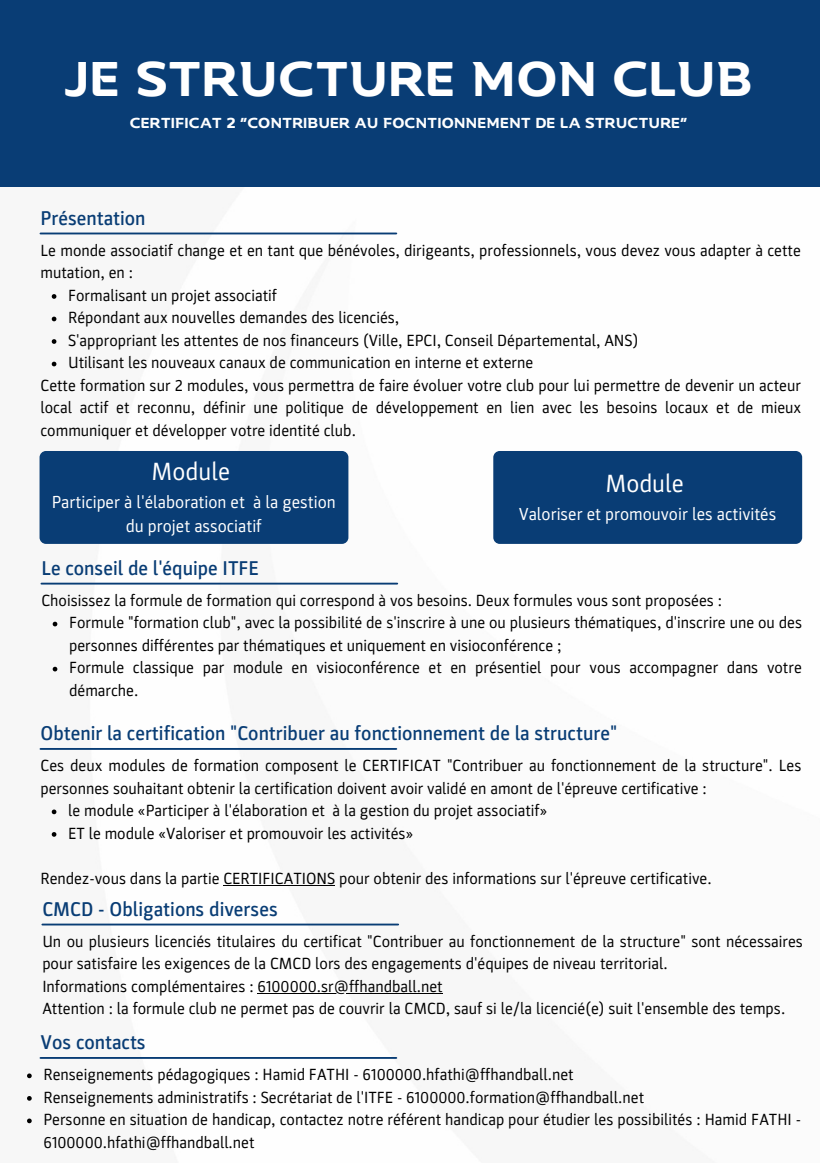
<style>
.page{position:relative;width:820px;height:1163px;background:#fff}
.page>*{position:absolute;margin:0;border:0;box-sizing:border-box;transform-origin:0 0}
.t1{font:46.25px "FF Hand";color:#fff}
.t2{font:25px "Parka";color:#fff}
.t3{font:500 20px "Parka";color:#093d75}
.t4{font:17.5px/24.4px "Parka";color:#fff;text-align:center}
.t5{font:16.25px/22.5px "Parka";color:#000}
.t6{font:13.75px "FF Hand";color:#fff}
</style>
<div class="page">
<div style="left:0;top:0;width:819px;height:187px;background:#093d75"></div>
<hr style="left:40px;top:232px;width:356px;height:2px;background:#093d75">
<hr style="left:40px;top:1057px;width:356px;height:1px;background:#093d75">
<hr style="left:40px;top:748px;width:356px;height:2px;background:#093d75">
<hr style="left:41px;top:582px;width:356px;height:2px;background:#093d75">
<svg style="left:27px;top:1073px;width:5px;height:5px"></svg>
<svg style="left:27px;top:1096px;width:5px;height:4px"></svg>
<svg style="left:27px;top:1118px;width:5px;height:5px"></svg>
<svg style="left:52px;top:809px;width:4px;height:5px"></svg>
<svg style="left:52px;top:832px;width:4px;height:4px"></svg>
<hr style="left:223px;top:884px;width:112px;height:1px;background:#000">
<div style="left:40px;top:451px;width:308px;height:93px;background:#093d75;border-radius:6px"></div>
<div style="left:493px;top:451px;width:309px;height:93px;background:#093d75;border-radius:6px"></div>
<hr style="left:42px;top:923px;width:356px;height:2px;background:#093d75">
<hr style="left:257px;top:992px;width:185px;height:1px;background:#000">
<svg style="left:52px;top:294px;width:4px;height:5px"></svg>
<svg style="left:52px;top:317px;width:4px;height:4px"></svg>
<svg style="left:52px;top:339px;width:4px;height:5px"></svg>
<svg style="left:52px;top:362px;width:4px;height:4px"></svg>
<svg style="left:53px;top:621px;width:4px;height:5px"></svg>
<svg style="left:53px;top:666px;width:4px;height:5px"></svg>
<h1 class="t1" style="left:64px;top:59px;width:691px">JE STRUCTURE MON CLUB</h1>
<p class="t6" style="left:130px;top:117px;width:558px">CERTIFICAT 2 "CONTRIBUER AU FOCNTIONNEMENT DE LA STRUCTURE"</p>
<p class="t3" style="left:40px;top:206px;width:107px">Présentation</p>
<p class="t5" style="left:40px;top:239px;width:761px">Le monde associatif change et en tant que bénévoles, dirigeants, professionnels, vous devez vous adapter à cette mutation, en :</p>
<p class="t5" style="left:68px;top:284px;width:571px">Formalisant un projet associatif<br>Répondant aux nouvelles demandes des licenciés,<br>S'appropriant les attentes de nos financeurs (Ville, EPCI, Conseil Départemental, ANS)<br>Utilisant les nouveaux canaux de communication en interne et externe</p>
<p class="t5" style="left:40px;top:374px;width:762px;text-align:justify">Cette formation sur 2 modules, vous permettra de faire évoluer votre club pour lui permettre de devenir un acteur local actif et reconnu, définir une politique de développement en lien avec les besoins locaux et de mieux communiquer et développer votre identité club.</p>
<h2 class="t2" style="left:152px;top:457px;width:80px">Module</h2>
<p class="t4" style="left:52px;top:490px;width:285px">Participer à l'élaboration et à la gestion du projet associatif</p>
<p class="t3" style="left:41px;top:556px;width:219px">Le conseil de l'équipe ITFE</p>
<h2 class="t2" style="left:605px;top:469px;width:80px">Module</h2>
<p class="t4" style="left:518px;top:502px;width:259px">Valoriser et promouvoir les activités</p>
<p class="t5" style="left:41px;top:589px;width:682px">Choisissez la formule de formation qui correspond à vos besoins. Deux formules vous sont proposées :</p>
<p class="t5" style="left:69px;top:612px;width:734px">Formule "formation club", avec la possibilité de s'inscrire à une ou plusieurs thématiques, d'inscrire une ou des personnes différentes par thématiques et uniquement en visioconférence ;<br>Formule classique par module en visioconférence et en présentiel pour vous accompagner dans votre démarche.</p>
<p class="t3" style="left:40px;top:722px;width:578px">Obtenir la certification "Contribuer au fonctionnement de la structure"</p>
<p class="t5" style="left:40px;top:754px;width:762px">Ces deux modules de formation composent le CERTIFICAT "Contribuer au fonctionnement de la structure". Les personnes souhaitant obtenir la certification doivent avoir validé en amont de l'épreuve certificative :</p>
<p class="t5" style="left:68px;top:799px;width:480px">le module «Participer à l'élaboration et à la gestion du projet associatif»<br>ET le module «Valoriser et promouvoir les activités»</p>
<p class="t5" style="left:40px;top:867px;width:672px">Rendez-vous dans la partie CERTIFICATIONS pour obtenir des informations sur l'épreuve certificative.</p>
<p class="t3" style="left:42px;top:897px;width:237px">CMCD - Obligations diverses</p>
<p class="t5" style="left:42px;top:930px;width:762px">Un ou plusieurs licenciés titulaires du certificat "Contribuer au fonctionnement de la structure" sont nécessaires pour satisfaire les exigences de la CMCD lors des engagements d'équipes de niveau territorial.<br>Informations complémentaires : 6100000.sr@ffhandball.net<br>Attention : la formule club ne permet pas de couvrir la CMCD, sauf si le/la licencié(e) suit l'ensemble des temps.</p>
<p class="t3" style="left:40px;top:1030px;width:107px">Vos contacts</p>
<p class="t5" style="left:43px;top:1063px;width:759px">Renseignements pédagogiques : Hamid FATHI - 6100000.hfathi@ffhandball.net<br>Renseignements administratifs : Secrétariat de l'ITFE - 6100000.formation@ffhandball.net<br>Personne en situation de handicap, contactez notre référent handicap pour étudier les possibilités : Hamid FATHI - 6100000.hfathi@ffhandball.net</p>
</div>
